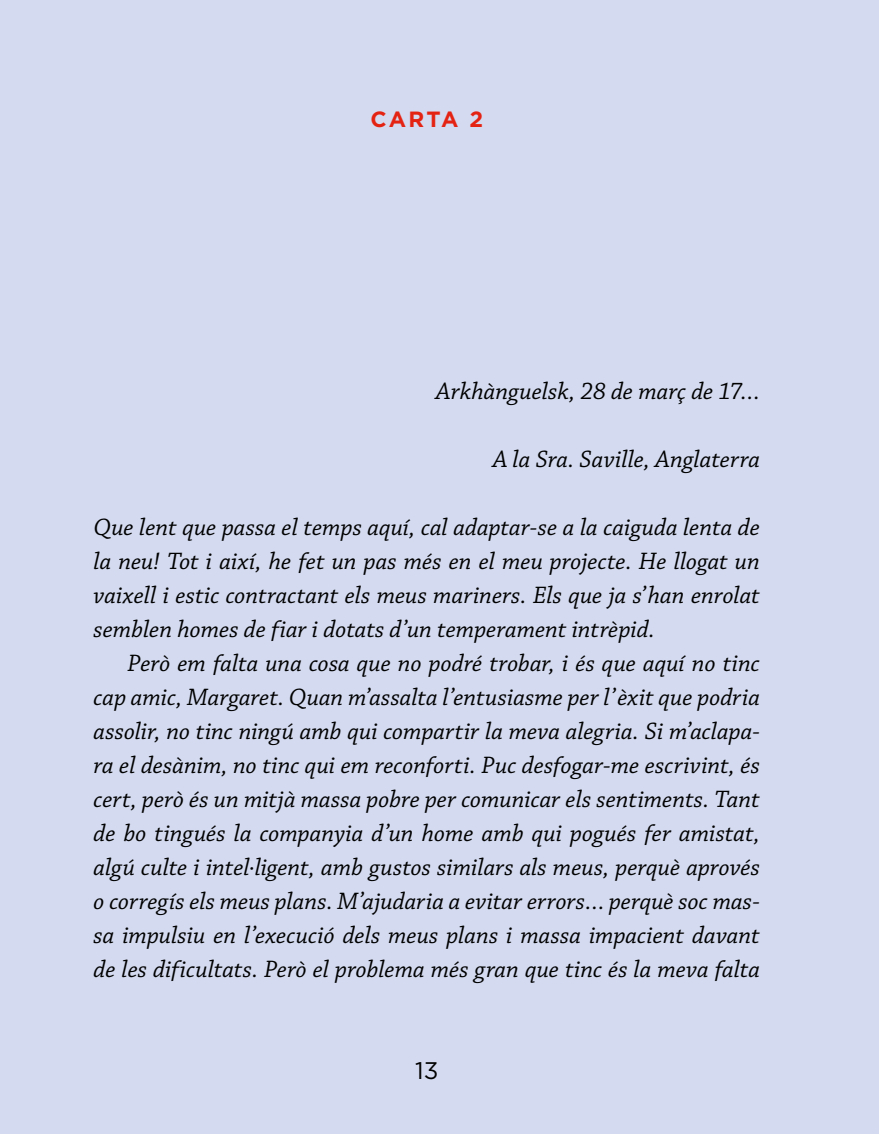
<style>
.page{position:relative;width:879px;height:1134px;background:#d4dbf0}
.page>*{position:absolute;margin:0;border:0;box-sizing:border-box;transform-origin:0 0}
.carta_provisional{font:italic 25px/34px "Chaparral Pro";color:#000;text-align:justify}
.t1{font:24px "Gotham";color:#000}
.Subtítulo{font:700 22px "Gotham";letter-spacing:.1em;color:#e42313}
</style>
<div class="page">
<p class="Subtítulo" style="left:370px;top:105px;width:114px">CARTA 2</p>
<p class="carta_provisional" style="left:436px;top:375px;width:325px">Arkhànguelsk, 28 de març de 17…</p>
<p class="carta_provisional" style="left:493px;top:443px;width:269px">A la Sra. Saville, Anglaterra</p>
<p class="carta_provisional" style="left:94px;top:511px;width:668px">Que lent que passa el temps aquí, cal adaptar-se a la caiguda lenta de la neu! Tot i així, he fet un pas més en el meu projecte. He llogat un vaixell i estic contractant els meus mariners. Els que ja s’han enrolat semblen homes de fiar i dotats d’un temperament intrèpid.</p>
<p class="carta_provisional" style="left:94px;top:647px;width:668px;text-indent:34px">Però em falta una cosa que no podré trobar, i és que aquí no tinc cap amic, Margaret. Quan m’assalta l’entusiasme per l’èxit que podria assolir, no tinc ningú amb qui compartir la meva alegria. Si m’aclapa&shy;ra el desànim, no tinc qui em reconforti. Puc desfogar-me escrivint, és cert, però és un mitjà massa pobre per comunicar els sentiments. Tant de bo tingués la companyia d’un home amb qui pogués fer amistat, algú culte i intel·ligent, amb gustos similars als meus, perquè aprovés o corregís els meus plans. M’ajudaria a evitar errors… perquè soc mas&shy;sa impulsiu en l’execució dels meus plans i massa impacient davant de les dificultats. Però el problema més gran que tinc és la meva falta</p>
<p class="t1" style="left:415px;top:1055px;width:25px">13</p>
</div>
